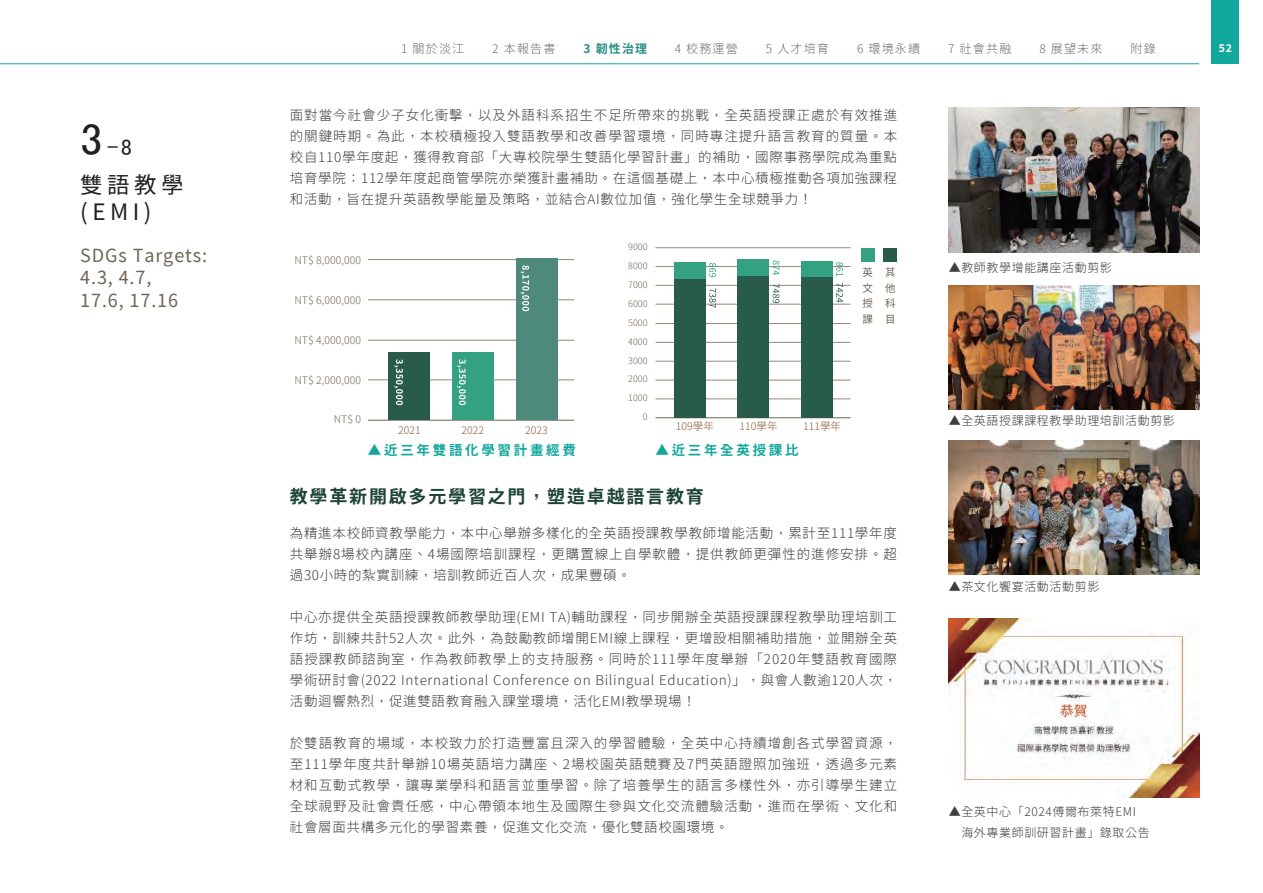
<style>
.page{position:relative;width:1263px;height:893px;background:#fff}
.page>*{position:absolute;margin:0;border:0;box-sizing:border-box;transform-origin:0 0}
.t1{font:22.5px/27px "Taipei Sans TC Beta";letter-spacing:.2em;color:#231f20}
.t2{font:22.5px "MS P Gothic";color:#231f20}
.t3{font:18px/22.5px "Taipei Sans TC Beta";letter-spacing:.05em;color:#716557}
.t4{font:700 18px "Taipei Sans TC Beta";letter-spacing:.1em;color:#1e4438}
.t5{font:300 13.5px/21px "Taipei Sans TC Beta";letter-spacing:.05em;color:#3e3e3f;text-align:justify}
.t6{font:700 13.5px "Taipei Sans TC Beta";letter-spacing:.2em;color:#12a79d}
.t7{font:300 12px/21px "Taipei Sans TC Beta";letter-spacing:.05em;color:#3e3e3f}
.t8{font:300 12px "Taipei Sans TC Beta";letter-spacing:.1em;color:#6c6d70}
.t9{font:700 12px "Taipei Sans TC Beta";color:#299085}
.t10{font:300 10.5px "Taipei Sans TC Beta";letter-spacing:.005em;color:#716557}
.t11{font:300 10.5px "Taipei Sans TC Beta";letter-spacing:.005em;color:#8a5d3b}
.t12{font:10.5px/15.6px "Taipei Sans TC Beta";color:#716557;text-align:justify}
.t13{font:700 10.5px "Taipei Sans TC Beta";color:#fff}
.t14{font:300 9px/18.9px "Taipei Sans TC Beta";letter-spacing:.01em;color:#716557;text-align:right}
.s1{font-size:45px}
</style>
<div class="page">
<hr style="left:0;top:63px;width:1199px;height:1px;background:#12a79d">
<div style="left:1212px;top:0;width:27px;height:64px;background:#12a79d"></div>
<img style="left:949px;top:108px;width:250px;height:144px">
<img style="left:949px;top:285px;width:250px;height:124px">
<img style="left:949px;top:441px;width:250px;height:134px">
<img style="left:949px;top:619px;width:250px;height:178px">
<hr style="left:368px;top:420px;width:206px;height:1px;background:#716557">
<hr style="left:368px;top:380px;width:206px;height:1px;background:#9b8679">
<hr style="left:368px;top:340px;width:206px;height:1px;background:#9b8679">
<hr style="left:368px;top:300px;width:206px;height:1px;background:#9b8679">
<hr style="left:368px;top:259px;width:206px;height:1px;background:#9b8679">
<div style="left:388px;top:353px;width:42px;height:67px;background:#295b4b"></div>
<div style="left:452px;top:353px;width:42px;height:67px;background:#34a181"></div>
<div style="left:515px;top:258px;width:42px;height:162px;background:#4d8a7c"></div>
<svg style="left:457px;top:359px;width:9px;height:46px"></svg>
<svg style="left:520px;top:265px;width:9px;height:46px"></svg>
<svg style="left:394px;top:359px;width:9px;height:46px"></svg>
<hr style="left:655px;top:417px;width:195px;height:1px;background:#716557">
<hr style="left:655px;top:399px;width:195px;height:1px;background:#9b8679">
<hr style="left:655px;top:380px;width:195px;height:1px;background:#9b8679">
<hr style="left:655px;top:361px;width:195px;height:1px;background:#9b8679">
<hr style="left:655px;top:342px;width:195px;height:1px;background:#9b8679">
<hr style="left:655px;top:323px;width:195px;height:1px;background:#9b8679">
<hr style="left:655px;top:304px;width:195px;height:1px;background:#9b8679">
<hr style="left:655px;top:285px;width:195px;height:1px;background:#9b8679">
<hr style="left:655px;top:266px;width:195px;height:1px;background:#9b8679">
<hr style="left:655px;top:247px;width:195px;height:1px;background:#9b8679">
<div style="left:674px;top:278px;width:31px;height:140px;background:#295b4b"></div>
<div style="left:674px;top:262px;width:31px;height:16px;background:#34a181"></div>
<div style="left:737px;top:276px;width:32px;height:142px;background:#295b4b"></div>
<div style="left:737px;top:259px;width:32px;height:17px;background:#34a181"></div>
<div style="left:801px;top:277px;width:32px;height:141px;background:#295b4b"></div>
<div style="left:801px;top:261px;width:32px;height:16px;background:#34a181"></div>
<svg style="left:709px;top:263px;width:7px;height:14px"></svg>
<svg style="left:709px;top:288px;width:7px;height:20px"></svg>
<svg style="left:773px;top:261px;width:6px;height:14px"></svg>
<svg style="left:773px;top:284px;width:6px;height:19px"></svg>
<svg style="left:836px;top:262px;width:7px;height:14px"></svg>
<svg style="left:836px;top:283px;width:7px;height:19px"></svg>
<div style="left:861px;top:248px;width:14px;height:14px;background:#34a181"></div>
<div style="left:883px;top:248px;width:14px;height:14px;background:#295b4b"></div>
<h1 class="t2" style="left:80px;top:136px;width:53px"><span class="s1">3</span>-8</h1>
<h1 class="t1" style="left:80px;top:172px;width:105px">雙語教學(EMI)</h1>
<h2 class="t3" style="left:80px;top:244px;width:128px">SDGs Targets:<br>4.3, 4.7,<br>17.6, 17.16</h2>
<p class="t8" style="left:401px;top:42px;width:65px">1 關於淡江</p>
<p class="t8" style="left:492px;top:42px;width:65px">2 本報告書</p>
<p class="t9" style="left:583px;top:42px;width:65px">3 韌性治理</p>
<p class="t8" style="left:675px;top:42px;width:65px">4 校務運營</p>
<p class="t8" style="left:766px;top:42px;width:65px">5 人才培育</p>
<p class="t8" style="left:857px;top:42px;width:65px">6 環境永續</p>
<p class="t8" style="left:948px;top:42px;width:65px">7 社會共融</p>
<p class="t8" style="left:1039px;top:42px;width:65px">8 展望未來</p>
<p class="t8" style="left:1130px;top:42px;width:27px">附錄</p>
<p class="t13" style="left:1219px;top:42px;width:15px">52</p>
<p class="t5" style="left:290px;top:104px;width:609px">面對當今社會少子女化衝擊，以及外語科系招生不足所帶來的挑戰，全英語授課正處於有效推進的關鍵時期。為此，本校積極投入雙語教學和改善學習環境，同時專注提升語言教育的質量。本校自110學年度起，獲得教育部「大專校院學生雙語化學習計畫」的補助，國際事務學院成為重點培育學院；112學年度起商管學院亦榮獲計畫補助。在這個基礎上，本中心積極推動各項加強課程和活動，旨在提升英語教學能量及策略，並結合AI數位加值，強化學生全球競爭力！</p>
<p class="t10" style="left:294px;top:255px;width:68px">NT$ 8,000,000</p>
<p class="t10" style="left:294px;top:294px;width:68px">NT$ 6,000,000</p>
<p class="t10" style="left:294px;top:334px;width:68px">NT$ 4,000,000</p>
<p class="t10" style="left:294px;top:374px;width:68px">NT$ 2,000,000</p>
<p class="t10" style="left:334px;top:414px;width:29px">NT$ 0</p>
<p class="t11" style="left:398px;top:424px;width:24px">2021</p>
<p class="t11" style="left:462px;top:424px;width:24px">2022</p>
<p class="t11" style="left:525px;top:424px;width:24px">2023</p>
<p class="t14" style="left:628px;top:238px;width:21px">9000<br>8000<br>7000<br>6000<br>5000<br>4000<br>3000<br>2000<br>1000<br>0</p>
<p class="t11" style="left:676px;top:421px;width:40px">109學年</p>
<p class="t11" style="left:739px;top:421px;width:40px">110學年</p>
<p class="t11" style="left:803px;top:421px;width:40px">111學年</p>
<p class="t6" style="left:368px;top:443px;width:209px">▲近三年雙語化學習計畫經費</p>
<p class="t6" style="left:655px;top:443px;width:145px">▲近三年全英授課比</p>
<p class="t12" style="left:863px;top:264px;width:12px">英文授課</p>
<p class="t12" style="left:885px;top:264px;width:12px">其他科目</p>
<h2 class="t4" style="left:290px;top:486px;width:416px">教學革新開啟多元學習之門，塑造卓越語言教育</h2>
<p class="t5" style="left:290px;top:523px;width:609px">為精進本校師資教學能力，本中心舉辦多樣化的全英語授課教學教師增能活動，累計至111學年度共舉辦8場校內講座、4場國際培訓課程，更購置線上自學軟體，提供教師更彈性的進修安排。超過30小時的紮實訓練，培訓教師近百人次，成果豐碩。</p>
<p class="t5" style="left:290px;top:607px;width:609px">中心亦提供全英語授課教師教學助理(EMI TA)輔助課程，同步開辦全英語授課課程教學助理培訓工作坊，訓練共計52人次。此外，為鼓勵教師增開EMI線上課程，更增設相關補助措施，並開辦全英語授課教師諮詢室，作為教師教學上的支持服務。同時於111學年度舉辦「2020年雙語教育國際學術研討會(2022 International Conference on Bilingual Education)」，與會人數逾120人次，活動迴響熱烈，促進雙語教育融入課堂環境，活化EMI教學現場！</p>
<p class="t5" style="left:290px;top:733px;width:609px">於雙語教育的場域，本校致力於打造豐富且深入的學習體驗，全英中心持續增創各式學習資源，至111學年度共計舉辦10場英語培力講座、2場校園英語競賽及7門英語證照加強班，透過多元素材和互動式教學，讓專業學科和語言並重學習。除了培養學生的語言多樣性外，亦引導學生建立全球視野及社會責任感，中心帶領本地生及國際生參與文化交流體驗活動，進而在學術、文化和社會層面共構多元化的學習素養，促進文化交流，優化雙語校園環境。</p>
<p class="t7" style="left:949px;top:257px;width:165px">▲教師教學增能講座活動剪影</p>
<p class="t7" style="left:949px;top:411px;width:228px">▲全英語授課課程教學助理培訓活動剪影</p>
<p class="t7" style="left:949px;top:577px;width:152px">▲茶文化饗宴活動活動剪影</p>
<p class="t7" style="left:949px;top:801px;width:202px">▲全英中心「2024傅爾布萊特EMI　海外專業師訓研習計畫」錄取公告</p>
</div>
